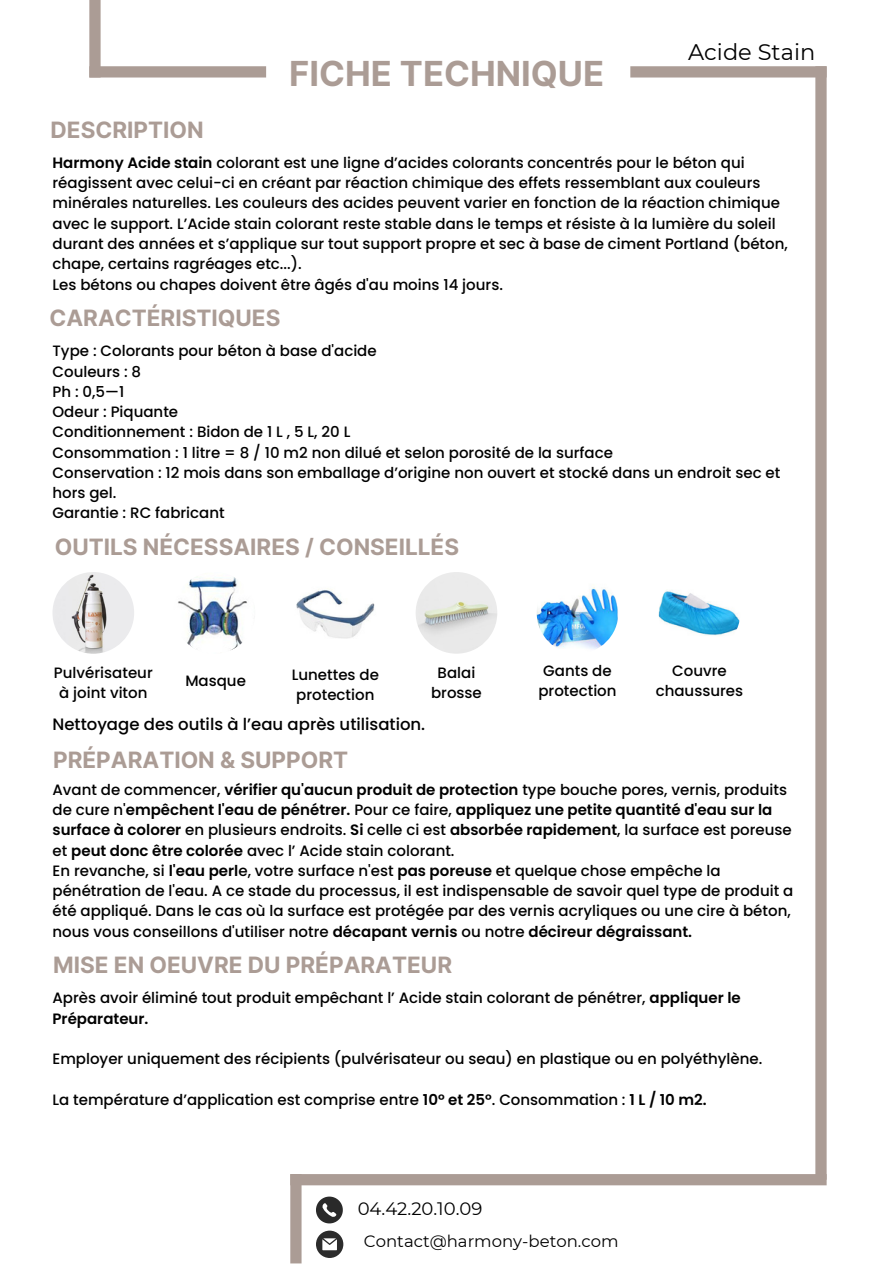
<style>
.page{position:relative;width:893px;height:1264px;background:#fff}
.page>*{position:absolute;margin:0;border:0;box-sizing:border-box;transform-origin:0 0}
.t1{font:700 34.5px "Inter";color:#ab9c95}
.t2{font:700 22.5px "Inter";color:#ab9c95}
.t3{font:22.5px "Montserrat";color:#000}
.t4{font:18px "Montserrat";color:#000}
.t5{font:500 16.5px "Poppins";color:#000}
.t6{font:16.5px "Montserrat";color:#000}
.t7{font:500 15px/20.2px "Poppins";color:#000}
.t8{font:600 15px/20.2px "Poppins";color:#000}
.s1{font-weight:600}
.s2{font-weight:500}
</style>
<div class="page">
<div style="left:89px;top:66px;width:177px;height:11px;background:#ab9c95"></div>
<div style="left:89px;top:0;width:12px;height:77px;background:#ab9c95"></div>
<div style="left:630px;top:66px;width:196px;height:11px;background:#ab9c95"></div>
<div style="left:815px;top:66px;width:11px;height:1113px;background:#ab9c95"></div>
<div style="left:290px;top:1174px;width:536px;height:11px;background:#ab9c95"></div>
<div style="left:290px;top:1174px;width:11px;height:89px;background:#ab9c95"></div>
<svg style="left:316px;top:1196px;width:27px;height:27px"></svg>
<svg style="left:316px;top:1230px;width:27px;height:27px"></svg>
<img style="left:52px;top:572px;width:82px;height:81px;border-radius:50%">
<img style="left:173px;top:572px;width:82px;height:81px;border-radius:50%">
<img style="left:415px;top:572px;width:82px;height:81px;border-radius:50%">
<img style="left:294px;top:575px;width:82px;height:82px;border-radius:50%">
<img style="left:658px;top:572px;width:82px;height:81px;border-radius:50%">
<img style="left:536px;top:572px;width:82px;height:81px;border-radius:50%">
<p class="t1" style="left:289px;top:52px;width:316px">FICHE TECHNIQUE</p>
<p class="t3" style="left:688px;top:38px;width:129px">Acide Stain</p>
<h2 class="t2" style="left:51px;top:116px;width:154px">DESCRIPTION</h2>
<p class="t7" style="left:52px;top:153px;width:736px"><span class="s1">Harmony Acide stain</span> colorant est une ligne d’acides colorants concentrés pour le béton qui réagissent avec celui-ci en créant par réaction chimique des effets ressemblant aux couleurs minérales naturelles. Les couleurs des acides peuvent varier en fonction de la réaction chimique avec le support. L’Acide stain colorant reste stable dans le temps et résiste à la lumière du soleil durant des années et s’applique sur tout support propre et sec à base de ciment Portland (béton, chape, certains ragréages etc...).</p>
<p class="t7" style="left:52px;top:274px;width:452px">Les bétons ou chapes doivent être âgés d'au moins 14 jours.</p>
<p class="t2" style="left:49px;top:305px;width:232px">CARACTÉRISTIQUES</p>
<p class="t7" style="left:52px;top:341px;width:326px">Type : Colorants pour béton à base d'acide</p>
<p class="t7" style="left:52px;top:361px;width:90px">Couleurs : 8</p>
<p class="t7" style="left:52px;top:381px;width:73px">Ph : 0,5—1</p>
<p class="t7" style="left:52px;top:402px;width:127px">Odeur : Piquante</p>
<p class="t7" style="left:52px;top:422px;width:299px">Conditionnement : Bidon de 1 L , 5 L, 20 L</p>
<p class="t7" style="left:52px;top:442px;width:562px">Consommation : 1 litre = 8 / 10 m2 non dilué et selon porosité de la surface</p>
<p class="t7" style="left:52px;top:462px;width:729px">Conservation : 12 mois dans son emballage d’origine non ouvert et stocké dans un endroit sec et hors gel.</p>
<p class="t7" style="left:52px;top:503px;width:174px">Garantie : RC fabricant</p>
<p class="t2" style="left:55px;top:533px;width:406px">OUTILS NÉCESSAIRES / CONSEILLÉS</p>
<p class="t7" style="left:538px;top:660px;width:80px;text-align:center">Gants de protection</p>
<p class="t7" style="left:292px;top:664px;width:89px">Lunettes de protection</p>
<p class="t7" style="left:655px;top:660px;width:89px;text-align:center">Couvre chaussures</p>
<p class="t7" style="left:54px;top:662px;width:100px;text-align:center">Pulvérisateur à joint viton</p>
<p class="t7" style="left:185px;top:670px;width:62px">Masque</p>
<p class="t7" style="left:431px;top:662px;width:52px;text-align:center">Balai brosse</p>
<h4 class="t5" style="left:52px;top:713px;width:374px">Nettoyage des outils à l’eau après utilisation.</h4>
<p class="t2" style="left:53px;top:746px;width:296px">PRÉPARATION &amp; SUPPORT</p>
<h2 class="t8" style="left:52px;top:779px;width:740px"><span class="s2">Avant de commencer,</span> vérifier qu'aucun produit de protection <span class="s2">type bouche pores, vernis, produits de cure n'</span>empêchent l'eau de pénétrer. <span class="s2">Pour ce faire,</span> appliquez une petite quantité d'eau sur la surface à colorer <span class="s2">en plusieurs endroits.</span> Si <span class="s2">celle ci est</span> absorbée rapidement<span class="s2">, la surface est poreuse et</span> peut donc être colorée <span class="s2">avec l’ Acide stain colorant.</span></h2>
<p class="t7" style="left:52px;top:860px;width:742px">En revanche, si <span class="s1">l'eau perl</span>e, votre surface n'est <span class="s1">pas poreuse</span> et quelque chose empêche la pénétration de l'eau. A ce stade du processus, il est indispensable de savoir quel type de produit a été appliqué. Dans le cas où la surface est protégée par des vernis acryliques ou une cire à béton, nous vous conseillons d'utiliser notre <span class="s1">décapant vernis</span> ou notre <span class="s1">décireur dégraissant.</span></p>
<p class="t2" style="left:53px;top:951px;width:400px">MISE EN OEUVRE DU PRÉPARATEUR</p>
<p class="t7" style="left:52px;top:988px;width:689px">Après avoir éliminé tout produit empêchant l’ Acide stain colorant de pénétrer, <span class="s1">appliquer le<br>Préparateur.</span></p>
<p class="t7" style="left:52px;top:1048px;width:711px">Employer uniquement des récipients (pulvérisateur ou seau) en plastique ou en polyéthylène.</p>
<h5 class="t7" style="left:52px;top:1089px;width:655px">La température d’application est comprise entre <span class="s1">10° et 25°</span>. Consommation : <span class="s1">1 L / 10 m2.</span></h5>
<h2 class="t4" style="left:358px;top:1197px;width:126px">04.42.20.10.09</h2>
<p class="t6" style="left:364px;top:1231px;width:256px">Contact@harmony-beton.com</p>
</div>
